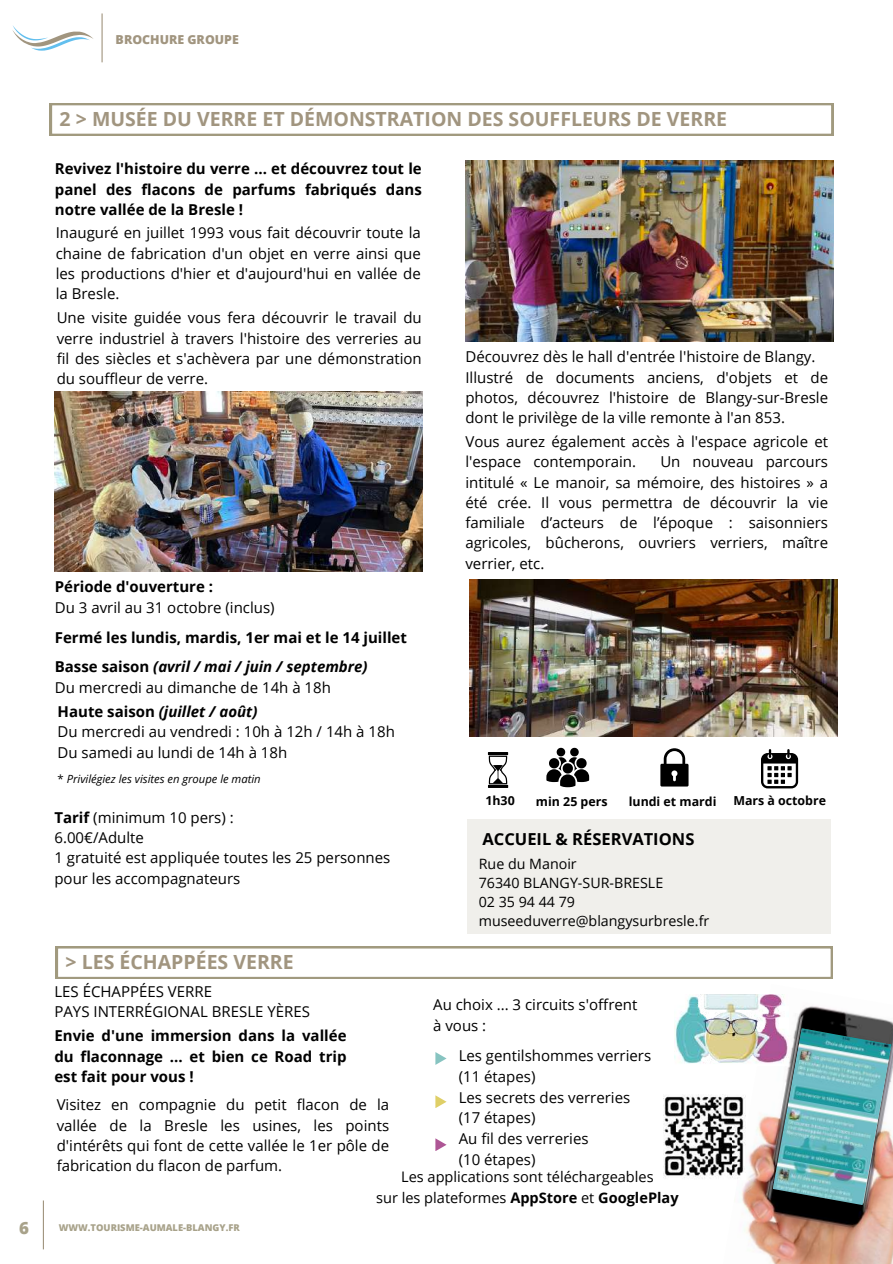
<style>
.page{position:relative;width:893px;height:1264px;background:#fff}
.page>*{position:absolute;margin:0;border:0;box-sizing:border-box;transform-origin:0 0}
.t1{font:700 19.5px "Open Sans";color:#a1957f}
.t2{font:800 16.8px "Open Sans";color:#a8a28a}
.t3{font:700 16.5px "Open Sans";color:#000}
.t4{font:15px/20.2px "Open Sans";color:#000}
.t5{font:700 15px/20.2px "Open Sans";color:#000;text-align:justify}
.t6{font:14.55px/20.2px "Open Sans";color:#000;text-align:center}
.t7{font:14.25px/19.2px "Open Sans";color:#000}
.t8{font:700 12.45px "Open Sans";color:#000}
.t9{font:800 12.3px "Open Sans";color:#a1957f}
.t10{font:italic 11.25px "Open Sans";color:#000}
.t11{font:800 9.3px "Open Sans";color:#a8a28a}
.s1{font-style:italic}
.s2{font-weight:700}
.s3{font-weight:700;font-style:italic}
.s4{font-style:normal}
</style>
<div class="page">
<div style="left:467px;top:819px;width:363px;height:114px;background:#f0efeb"></div>
<img style="left:55px;top:391px;width:368px;height:180px">
<img style="left:469px;top:579px;width:368px;height:157px">
<img style="left:465px;top:160px;width:368px;height:181px">
<svg style="left:56px;top:946px;width:776px;height:32px"></svg>
<img style="left:740px;top:1006px;width:152px;height:257px">
<img style="left:772px;top:1028px;width:119px;height:176px">
<img style="left:674px;top:994px;width:114px;height:70px">
<svg style="left:435px;top:1052px;width:11px;height:12px"></svg>
<svg style="left:435px;top:1095px;width:11px;height:13px"></svg>
<svg style="left:435px;top:1138px;width:11px;height:13px"></svg>
<img style="left:663px;top:1094px;width:82px;height:85px">
<hr style="left:43px;top:1200px;width:1px;height:49px;background:#a1957f">
<svg style="left:50px;top:103px;width:783px;height:33px"></svg>
<svg style="left:12px;top:26px;width:81px;height:25px"></svg>
<hr style="left:101px;top:13px;width:2px;height:49px;background:#a1957f">
<svg style="left:488px;top:752px;width:20px;height:36px"></svg>
<svg style="left:546px;top:747px;width:43px;height:40px"></svg>
<svg style="left:660px;top:748px;width:28px;height:38px"></svg>
<svg style="left:761px;top:749px;width:37px;height:39px"></svg>
<p class="t9" style="left:116px;top:31px;width:125px">BROCHURE GROUPE</p>
<h1 class="t1" style="left:60px;top:105px;width:669px">2 &gt; MUSÉE DU VERRE ET DÉMONSTRATION DES SOUFFLEURS DE VERRE</h1>
<p class="t5" style="left:55px;top:158px;width:368px">Revivez l'histoire du verre ... et découvrez tout le panel des flacons de parfums fabriqués dans notre vallée de la Bresle !</p>
<p class="t4" style="left:56px;top:222px;width:366px;text-align:justify">Inauguré en juillet 1993 vous fait découvrir toute la chaine de fabrication d'un objet en verre ainsi que les productions d'hier et d'aujourd'hui en vallée de la Bresle.</p>
<p class="t4" style="left:57px;top:307px;width:366px;text-align:justify">Une visite guidée vous fera découvrir le travail du verre industriel à travers l'histoire des verreries au fil des siècles et s'achèvera par une démonstration du souffleur de verre.</p>
<p class="t5" style="left:55px;top:576px;width:160px">Période d'ouverture :</p>
<p class="t4" style="left:55px;top:596px;width:221px">Du 3 avril au 31 octobre (inclus)</p>
<p class="t5" style="left:55px;top:623px;width:353px;line-height:29px">Fermé les lundis, mardis, 1er mai et le 14 juillet<br>Basse saison <span class="s1">(avril / mai / juin / septembre)</span></p>
<p class="t4" style="left:55px;top:674px;width:277px;line-height:24.8px">Du mercredi au dimanche de 14h à 18h<br><span class="s2">Haute saison</span> <span class="s3">(juillet / août)</span></p>
<p class="t4" style="left:58px;top:721px;width:339px">Du mercredi au vendredi : 10h à 12h / 14h à 18h<br>Du samedi au lundi de 14h à 18h</p>
<p class="t10" style="left:58px;top:771px;width:205px"><span class="s4">*</span> Privilégiez les visites en groupe le matin</p>
<p class="t4" style="left:54px;top:807px;width:337px"><span class="s2">Tarif</span> (minimum 10 pers) :<br>6.00€/Adulte<br>1 gratuité est appliquée toutes les 25 personnes pour les accompagnateurs</p>
<h1 class="t1" style="left:66px;top:948px;width:229px">&gt; LES ÉCHAPPÉES VERRE</h1>
<p class="t4" style="left:465px;top:346px;width:364px">Découvrez dès le hall d'entrée l'histoire de Blangy.<br>Illustré de documents anciens, d'objets et de photos, découvrez l'histoire de Blangy-sur-Bresle dont le privilège de la ville remonte à l'an 853.</p>
<p class="t4" style="left:465px;top:431px;width:364px">Vous aurez également accès à l'espace agricole et l'espace contemporain.</p>
<p class="t4" style="left:465px;top:451px;width:364px;text-align:justify;text-indent:195px">Un nouveau parcours intitulé « Le manoir, sa mémoire, des histoires » a été crée. Il vous permettra de découvrir la vie familiale d’acteurs de l’époque : saisonniers agricoles, bûcherons, ouvriers verriers, maître verrier, etc.</p>
<p class="t8" style="left:485px;top:792px;width:31px">1h30</p>
<p class="t8" style="left:536px;top:792px;width:73px">min 25 pers</p>
<p class="t8" style="left:628px;top:792px;width:89px">lundi et mardi</p>
<p class="t8" style="left:733px;top:792px;width:94px">Mars à octobre</p>
<p class="t3" style="left:482px;top:827px;width:213px">ACCUEIL &amp; RÉSERVATIONS</p>
<p class="t7" style="left:479px;top:853px;width:232px">Rue du Manoir<br>76340 BLANGY-SUR-BRESLE<br>02 35 94 44 79 museeduverre@blangysurbresle.fr</p>
<p class="t4" style="left:54px;top:981px;width:257px">LES ÉCHAPPÉES VERRE<br>PAYS INTERRÉGIONAL BRESLE YÈRES</p>
<p class="t4" style="left:433px;top:993px;width:206px;line-height:20.7px">Au choix ... 3 circuits s'offrent à vous :</p>
<p class="t4" style="left:458px;top:1045px;width:194px">Les gentilshommes verriers (11 étapes)<br>Les secrets des verreries (17 étapes)<br>Au fil des verreries<br>(10 étapes)</p>
<p class="t6" style="left:376px;top:1166px;width:304px">Les applications sont téléchargeables<br>sur les plateformes <span class="s2">AppStore</span> et <span class="s2">GooglePlay</span></p>
<p class="t5" style="left:54px;top:1025px;width:293px">Envie d'une immersion dans la vallée du flaconnage ... et bien ce Road trip est fait pour vous !</p>
<p class="t4" style="left:57px;top:1094px;width:334px;text-align:justify">Visitez en compagnie du petit flacon de la vallée de la Bresle les usines, les points d'intérêts qui font de cette vallée le 1er pôle de fabrication du flacon de parfum.</p>
<p class="t2" style="left:19px;top:1215px;width:11px">6</p>
<p class="t11" style="left:59px;top:1221px;width:183px">WWW.TOURISME-AUMALE-BLANGY.FR</p>
</div>
